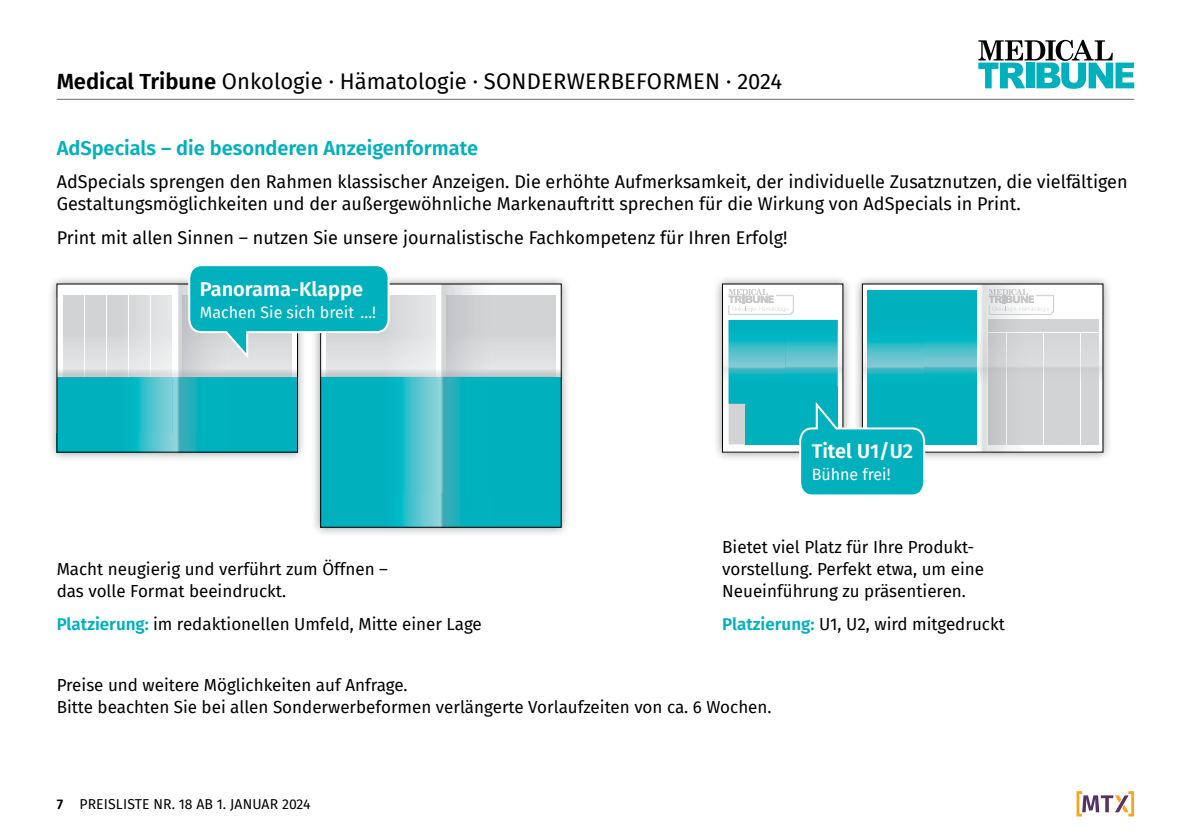
<style>
.page{position:relative;width:1191px;height:840px;background:#fff}
.page>*{position:absolute;margin:0;border:0;box-sizing:border-box;transform-origin:0 0}
.t1{font:22px "Fira Sans";color:#000}
.t2{font:600 20px "Fira Sans";color:#00b0bd}
.t3{font:600 20px "Fira Sans";color:#fff}
.t4{font:18px/22px "Fira Sans";color:#000}
.t5{font:17px/22px "Fira Sans";color:#000}
.t6{font:16px "Fira Sans";color:#fff}
.t7{font:14px "Fira Sans";letter-spacing:.01em;color:#000}
.s1{font-weight:600}
.s2{font-weight:600;color:#00b0bd}
</style>
<div class="page">
<hr style="left:57px;top:99px;width:1077px;height:1px;background:#6d6e71">
<svg style="left:1076px;top:791px;width:58px;height:25px"></svg>
<svg style="left:978px;top:40px;width:156px;height:49px"></svg>
<div style="left:712px;top:274px;width:141px;height:188px;background:#000;opacity:.4"></div>
<img style="left:724px;top:285px;width:117px;height:8px">
<img style="left:724px;top:305px;width:3px;height:145px">
<img style="left:793px;top:293px;width:48px;height:5px">
<img style="left:790px;top:298px;width:51px;height:22px">
<img style="left:727px;top:305px;width:5px;height:145px">
<img style="left:732px;top:315px;width:58px;height:5px">
<img style="left:728px;top:295px;width:66px;height:20px">
<img style="left:724px;top:293px;width:4px;height:12px">
<svg style="left:728px;top:289px;width:65px;height:25px"></svg>
<div style="left:722px;top:283px;width:121px;height:169px;border:1px solid #000"></div>
<div style="left:852px;top:274px;width:260px;height:188px;background:#000;opacity:.4"></div>
<img style="left:864px;top:285px;width:237px;height:8px">
<img style="left:864px;top:293px;width:3px;height:27px">
<img style="left:973px;top:293px;width:14px;height:157px">
<img style="left:926px;top:444px;width:47px;height:6px">
<img style="left:1053px;top:293px;width:48px;height:5px">
<img style="left:1050px;top:298px;width:51px;height:24px">
<img style="left:987px;top:305px;width:5px;height:145px">
<img style="left:992px;top:315px;width:58px;height:5px">
<img style="left:1093px;top:322px;width:8px;height:128px">
<img style="left:992px;top:332px;width:101px;height:4px">
<img style="left:1002px;top:336px;width:9px;height:114px">
<img style="left:1021px;top:444px;width:4px;height:6px">
<img style="left:1040px;top:336px;width:5px;height:114px">
<img style="left:1059px;top:444px;width:5px;height:6px">
<img style="left:1079px;top:336px;width:4px;height:114px">
<svg style="left:992px;top:444px;width:10px;height:6px"></svg>
<svg style="left:1011px;top:444px;width:10px;height:6px"></svg>
<img style="left:1025px;top:444px;width:15px;height:6px">
<img style="left:1045px;top:444px;width:14px;height:6px">
<img style="left:1064px;top:444px;width:15px;height:6px">
<svg style="left:1083px;top:444px;width:10px;height:6px"></svg>
<img style="left:1081px;top:333px;width:17px;height:111px">
<img style="left:1044px;top:333px;width:35px;height:111px">
<div style="left:1007px;top:333px;width:35px;height:111px;background:#d1d3d4"></div>
<img style="left:988px;top:333px;width:17px;height:111px">
<img style="left:988px;top:320px;width:110px;height:12px">
<img style="left:988px;top:295px;width:66px;height:20px">
<img style="left:984px;top:293px;width:4px;height:12px">
<svg style="left:988px;top:289px;width:65px;height:25px"></svg>
<img style="left:867px;top:290px;width:109px;height:154px">
<svg style="left:728px;top:320px;width:198px;height:175px"></svg>
<div style="left:47px;top:274px;width:260px;height:188px;background:#000;opacity:.4"></div>
<img style="left:59px;top:285px;width:128px;height:13px">
<img style="left:172px;top:298px;width:11px;height:79px">
<img style="left:203px;top:361px;width:2px;height:16px">
<img style="left:225px;top:361px;width:2px;height:16px">
<img style="left:247px;top:361px;width:2px;height:16px">
<img style="left:269px;top:361px;width:2px;height:16px">
<img style="left:291px;top:361px;width:5px;height:16px">
<img style="left:59px;top:298px;width:4px;height:79px">
<img style="left:63px;top:295px;width:109px;height:82px">
<img style="left:183px;top:295px;width:20px;height:82px">
<img style="left:205px;top:361px;width:20px;height:16px">
<img style="left:227px;top:361px;width:20px;height:16px">
<img style="left:249px;top:361px;width:20px;height:16px">
<img style="left:271px;top:361px;width:20px;height:16px">
<img style="left:59px;top:377px;width:237px;height:73px">
<div style="left:310px;top:274px;width:260px;height:262px;background:#000;opacity:.4"></div>
<img style="left:390px;top:285px;width:169px;height:13px">
<img style="left:435px;top:298px;width:11px;height:78px">
<img style="left:555px;top:298px;width:4px;height:78px">
<img style="left:322px;top:361px;width:5px;height:15px">
<img style="left:347px;top:361px;width:2px;height:15px">
<img style="left:369px;top:361px;width:2px;height:15px">
<img style="left:391px;top:298px;width:2px;height:78px">
<img style="left:413px;top:298px;width:2px;height:78px">
<img style="left:327px;top:361px;width:20px;height:15px">
<img style="left:349px;top:361px;width:20px;height:15px">
<img style="left:371px;top:295px;width:20px;height:81px">
<img style="left:393px;top:295px;width:20px;height:81px">
<img style="left:415px;top:295px;width:20px;height:81px">
<img style="left:446px;top:295px;width:109px;height:81px">
<img style="left:322px;top:376px;width:237px;height:149px">
<svg style="left:187px;top:266px;width:203px;height:95px;background:#49bfc8"></svg>
<p class="t1" style="left:57px;top:64px;width:442px"><span class="s1">Medical Tribune</span> Onkologie · Hämatologie · Sond</p>
<p class="t1" style="left:541px;top:64px;width:242px">erwerbeformen · 2024</p>
<p class="t2" style="left:57px;top:131px;width:423px">AdSpecials – die besonderen Anzeigenformate</p>
<p class="t4" style="left:57px;top:170px;width:1072px">AdSpecials sprengen den Rahmen klassischer Anzeigen. Die erhöhte Aufmerksamkeit, der individuelle Zusatznutzen, die vielfältigen<br>Gestaltungsmöglichkeiten und der außergewöhnliche Markenauftritt sprechen für die Wirkung von AdSpecials in Print.</p>
<p class="t4" style="left:57px;top:226px;width:732px">Print mit allen Sinnen – nutzen Sie unsere journalistische Fachkompetenz für I hren Erfolg!</p>
<p class="t3" style="left:200px;top:272px;width:165px">Panorama-Klappe</p>
<p class="t6" style="left:200px;top:300px;width:178px">Machen Sie sich breit …!</p>
<p class="t5" style="left:57px;top:557px;width:333px">Macht neugierig und verführt zum Öffnen – das volle Format beeindruckt.</p>
<p class="t5" style="left:57px;top:612px;width:426px"><span class="s2">Platzierung:</span> im redaktionellen U mfeld, Mitte einer Lage</p>
<p class="t3" style="left:811px;top:434px;width:103px">Titel U1/U2</p>
<p class="t6" style="left:811px;top:462px;width:80px">Bühne frei!</p>
<p class="t5" style="left:722px;top:535px;width:263px">Bietet viel Platz für I hre Produkt&shy;vorstellung. Perfekt etwa, um eine<br>Neueinführung zu präsentieren.</p>
<p class="t5" style="left:722px;top:612px;width:284px"><span class="s2">Platzierung:</span> U 1, U2, wird mitgedruckt</p>
<p class="t5" style="left:57px;top:673px;width:716px">Preise und weitere Möglichkeiten auf Anfrage.<br>Bitte beachten Sie bei allen Sonderwerbeformen verlängerte Vorlaufzeiten von ca. 6 Wochen.</p>
<p class="t7" style="left:57px;top:793px;width:255px"><span class="s1">7</span> Preisliste Nr. 18 ab 1. Jan uar 2024</p>
</div>
